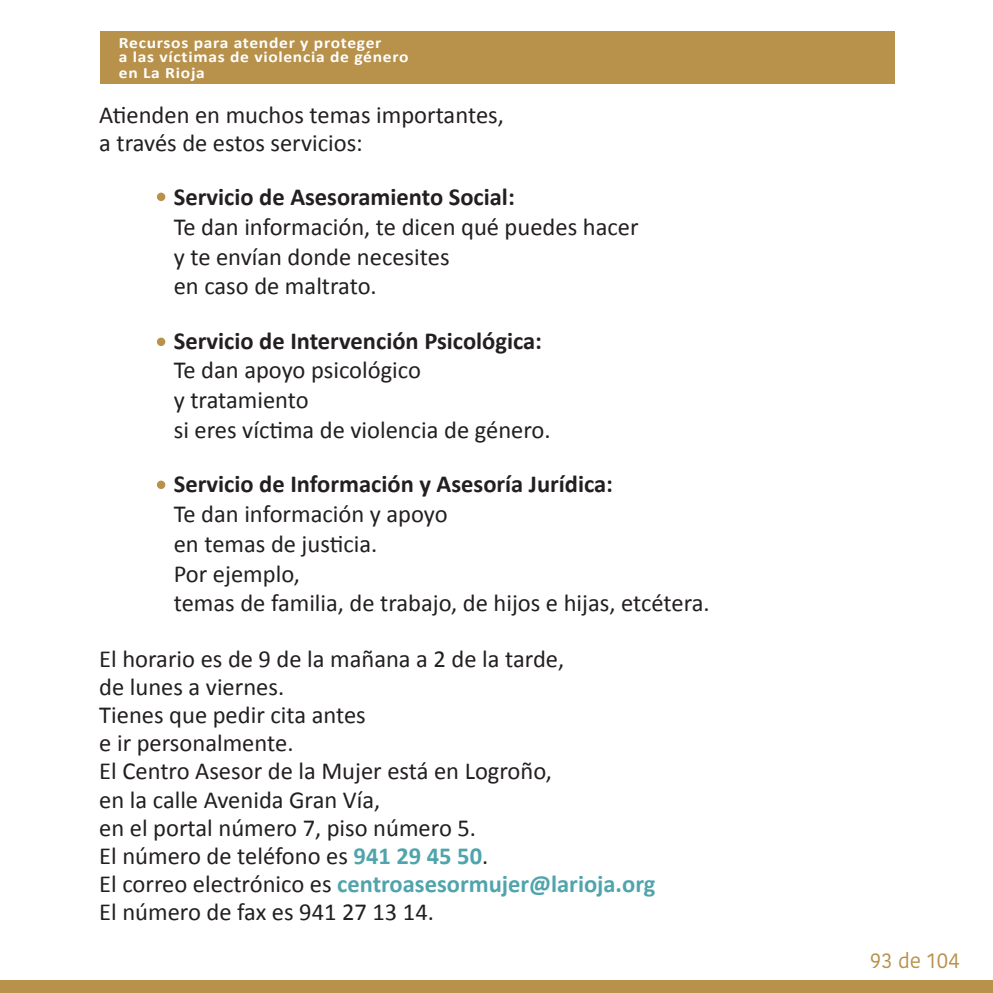
<style>
.page{position:relative;width:993px;height:993px;background:#fff}
.page>*{position:absolute;margin:0;border:0;box-sizing:border-box;transform-origin:0 0}
.t1{font:24.5px "Calibri";color:#231f20}
.t2{font:700 24.5px "Calibri";color:#231f20}
.t3{font:700 24.5px "Calibri";color:#50a4ac}
.t4{font:21px "Kohinoor Devanagari";color:#b8914b}
.t5{font:700 15.75px "Calibri";letter-spacing:.04em;color:#fff;scale:1.11 1}
.s1{font-weight:700;color:#50a4ac}
.s2{font-weight:400;color:#231f20}
</style>
<div class="page">
<div style="left:0;top:980px;width:992px;height:12px;background:#b8914b"></div>
<div style="left:157px;top:192px;width:8px;height:9px;background:#b8914b;border-radius:50%"></div>
<div style="left:157px;top:337px;width:8px;height:9px;background:#b8914b;border-radius:50%"></div>
<div style="left:157px;top:480px;width:8px;height:9px;background:#b8914b;border-radius:50%"></div>
<div style="left:100px;top:32px;width:794px;height:52px;background:#b8914b"></div>
<p class="t5" style="left:119px;top:33px;width:238px">Recursos para atender y proteger</p>
<p class="t5" style="left:119px;top:47px;width:262px">a las víctimas de violencia de género</p>
<p class="t5" style="left:119px;top:63px;width:79px">en La Rioja</p>
<p class="t1" style="left:99px;top:99px;width:406px">Atienden en muchos temas importantes,</p>
<p class="t1" style="left:99px;top:127px;width:265px">a través de estos servicios:</p>
<p class="t2" style="left:174px;top:181px;width:342px">Servicio de Asesoramiento Social:</p>
<p class="t1" style="left:174px;top:211px;width:466px">Te dan información, te dicen qué puedes hacer</p>
<p class="t1" style="left:174px;top:241px;width:277px">y te envían donde necesites</p>
<p class="t1" style="left:174px;top:271px;width:204px">en caso de maltrato.</p>
<p class="t2" style="left:174px;top:325px;width:369px">Servicio de Intervención Psicológica:</p>
<p class="t1" style="left:174px;top:355px;width:248px">Te dan apoyo psicológico</p>
<p class="t1" style="left:174px;top:384px;width:136px">y tratamiento</p>
<p class="t1" style="left:174px;top:414px;width:378px">si eres víctima de violencia de género.</p>
<p class="t2" style="left:174px;top:468px;width:440px">Servicio de Información y Asesoría Jurídica:</p>
<p class="t1" style="left:174px;top:498px;width:275px">Te dan información y apoyo</p>
<p class="t1" style="left:174px;top:528px;width:205px">en temas de justicia.</p>
<p class="t1" style="left:174px;top:558px;width:128px">Por ejemplo,</p>
<p class="t1" style="left:174px;top:587px;width:537px">temas de familia, de trabajo, de hijos e hijas, etcétera.</p>
<p class="t1" style="left:99px;top:643px;width:466px">El horario es de 9 de la mañana a 2 de la tarde,</p>
<p class="t1" style="left:99px;top:671px;width:186px">de lunes a viernes.</p>
<p class="t1" style="left:99px;top:699px;width:268px">Tienes que pedir cita antes</p>
<p class="t1" style="left:99px;top:727px;width:196px">e ir personalmente.</p>
<p class="t1" style="left:99px;top:755px;width:454px">El Centro Asesor de la Mujer está en Logroño,</p>
<p class="t1" style="left:99px;top:783px;width:282px">en la calle Avenida Gran Vía,</p>
<p class="t1" style="left:99px;top:811px;width:378px">en el portal número 7, piso número 5.</p>
<p class="t1" style="left:99px;top:839px;width:390px">El número de teléfono es <span class="s1">941 29 45 50</span>.</p>
<p class="t3" style="left:99px;top:867px;width:557px"><span class="s2">El correo electrónico es</span> centroasesormujer@larioja.org</p>
<p class="t1" style="left:99px;top:895px;width:336px">El número de fax es 941 27 13 14.</p>
<p class="t4" style="left:870px;top:948px;width:91px">93 de 104</p>
</div>
